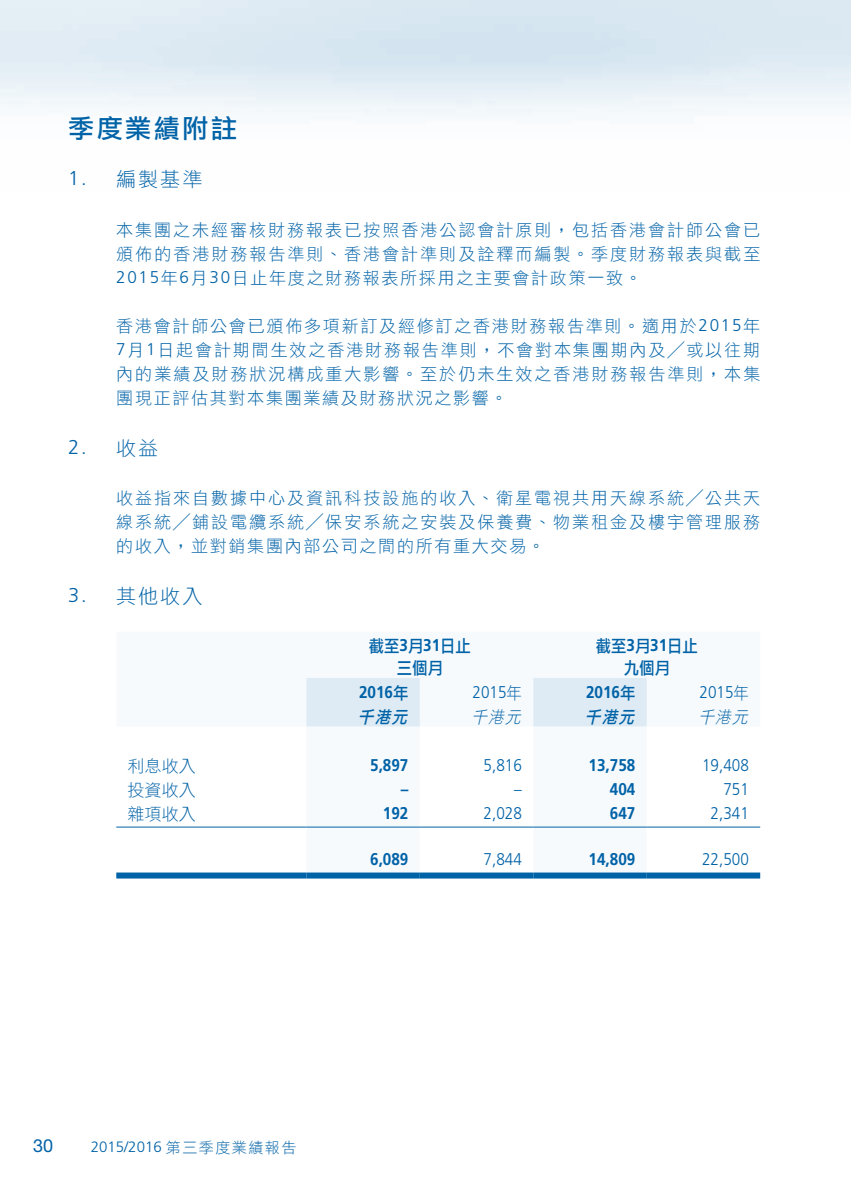
<style>
.page{position:relative;width:851px;height:1191px;background:#fff}
.page>*{position:absolute;margin:0;border:0;box-sizing:border-box;transform-origin:0 0}
.t1{font:26px "DF Li Hei Md HK BF";letter-spacing:.1em;color:#0062a7}
.t2{font:20px "DF Li Hei Lt HK BF";letter-spacing:.1em;color:#0062a7}
.t3{font:300 20px "Frutiger LT Std";color:#0062a7}
.t4{font:18px "Helvetica Neue LT Std";color:#0062a7}
.t5{font:17px/24px "DF Li Hei Lt HK BF";letter-spacing:.1em;color:#0062a7;text-align:justify}
.t6{font:300 17px "Frutiger LT Std";color:#0062a7;scale:.9 1}
.t7{font:700 17px "Frutiger LT Std";color:#0062a7;scale:.9 1}
.t8{font:17px/22px "DF Li Hei Md HK BF";color:#0062a7;text-align:center;scale:.9 1}
.t9{font:italic 17px "DF Li Hei Md HK BF";color:#0062a7;scale:.9 1}
.t10{font:italic 17px "DF Li Hei Lt HK BF";color:#0062a7;scale:.9 1}
.t11{font:300 15px "Frutiger LT Std";color:#0062a7}
.s1{font-family:"Frutiger LT Std";font-weight:300}
.s2{font-family:"DF Li Hei Lt HK BF";font-weight:400}
.s3{font-family:"Frutiger LT Std";font-weight:700}
.s4{font-family:"DF Li Hei Md HK BF";font-weight:400}
</style>
<div class="page">
<svg style="left:116px;top:678px;width:644px;height:150px"></svg>
<svg style="left:306px;top:678px;width:340px;height:48px"></svg>
<hr style="left:116px;top:826px;width:190px;height:1px;background:#0062a7">
<hr style="left:306px;top:826px;width:114px;height:1px;background:#0062a7">
<hr style="left:420px;top:826px;width:113px;height:1px;background:#0062a7">
<hr style="left:533px;top:826px;width:113px;height:1px;background:#0062a7">
<hr style="left:646px;top:826px;width:114px;height:1px;background:#0062a7">
<div style="left:116px;top:872px;width:190px;height:6px;background:#0062a7"></div>
<div style="left:306px;top:872px;width:114px;height:6px;background:#0062a7"></div>
<div style="left:420px;top:872px;width:113px;height:6px;background:#0062a7"></div>
<div style="left:533px;top:872px;width:113px;height:6px;background:#0062a7"></div>
<div style="left:646px;top:872px;width:114px;height:6px;background:#0062a7"></div>
<h1 class="t1" style="left:68px;top:115px;width:170px">季度業績附註</h1>
<p class="t2" style="left:68px;top:169px;width:136px"><span class="s1">1.</span> 編製基準</p>
<p class="t5" style="left:116px;top:219px;width:645px">本集團之未經審核財務報表已按照香港公認會計原則，包括香港會計師公會已頒佈的香港財務報告準則、香港會計準則及詮釋而編製。季度財務報表與截至<span class="s1">2015</span>年<span class="s1">6</span>月<span class="s1">30</span>日止年度之財務報表所採用之主要會計政策一致。</p>
<p class="t5" style="left:116px;top:315px;width:645px">香港會計師公會已頒佈多項新訂及經修訂之香港財務報告準則。適用於<span class="s1">2015</span>年<span class="s1">7</span>月<span class="s1">1</span>日起會計期間生效之香港財務報告準則，不會對本集團期內及╱或以往期內的業績及財務狀況構成重大影響。至於仍未生效之香港財務報告準則，本集團現正評估其對本集團業績及財務狀況之影響。</p>
<p class="t3" style="left:68px;top:435px;width:92px">2. <span class="s2">收益</span></p>
<p class="t5" style="left:116px;top:487px;width:645px">收益指來自數據中心及資訊科技設施的收入、衛星電視共用天線系統╱公共天線系統╱鋪設電纜系統╱保安系統之安裝及保養費、物業租金及樓宇管理服務的收入，並對銷集團內部公司之間的所有重大交易。</p>
<p class="t2" style="left:68px;top:586px;width:136px"><span class="s1">3.</span> 其他收入</p>
<p class="t8" style="left:369px;top:636px;width:115px">截至<span class="s3">3</span>月<span class="s3">31</span>日止三個月</p>
<p class="t8" style="left:595px;top:636px;width:115px">截至<span class="s3">3</span>月<span class="s3">31</span>日止九個月</p>
<p class="t7" style="left:359px;top:682px;width:56px">2016<span class="s4">年</span></p>
<p class="t6" style="left:472px;top:682px;width:56px">2015<span class="s2">年</span></p>
<p class="t7" style="left:586px;top:682px;width:56px">2016<span class="s4">年</span></p>
<p class="t6" style="left:699px;top:682px;width:56px">2015<span class="s2">年</span></p>
<p class="t9" style="left:358px;top:708px;width:61px">千港元</p>
<p class="t10" style="left:471px;top:708px;width:61px">千港元</p>
<p class="t9" style="left:585px;top:708px;width:61px">千港元</p>
<p class="t10" style="left:698px;top:708px;width:61px">千港元</p>
<p class="t5" style="left:128px;top:754px;width:69px">利息收入</p>
<p class="t7" style="left:370px;top:754px;width:44px">5,897</p>
<p class="t6" style="left:483px;top:755px;width:44px">5,816</p>
<p class="t7" style="left:588px;top:754px;width:53px">13,758</p>
<p class="t6" style="left:702px;top:755px;width:53px">19,408</p>
<p class="t5" style="left:128px;top:778px;width:69px">投資收入</p>
<p class="t7" style="left:401px;top:779px;width:10px">–</p>
<p class="t6" style="left:514px;top:779px;width:10px">–</p>
<p class="t7" style="left:609px;top:779px;width:30px">404</p>
<p class="t6" style="left:723px;top:779px;width:30px">751</p>
<p class="t5" style="left:128px;top:803px;width:69px">雜項收入</p>
<p class="t7" style="left:383px;top:803px;width:30px">192</p>
<p class="t6" style="left:483px;top:803px;width:44px">2,028</p>
<p class="t7" style="left:609px;top:803px;width:30px">647</p>
<p class="t6" style="left:710px;top:803px;width:44px">2,341</p>
<p class="t7" style="left:370px;top:849px;width:44px">6,089</p>
<p class="t6" style="left:483px;top:850px;width:44px">7,844</p>
<p class="t7" style="left:588px;top:849px;width:53px">14,809</p>
<p class="t6" style="left:702px;top:850px;width:53px">22,500</p>
<p class="t4" style="left:33px;top:1135px;width:22px">30</p>
<p class="t11" style="left:91px;top:1138px;width:207px">2015/2016 <span class="s2">第三季度業績報告</span></p>
</div>
